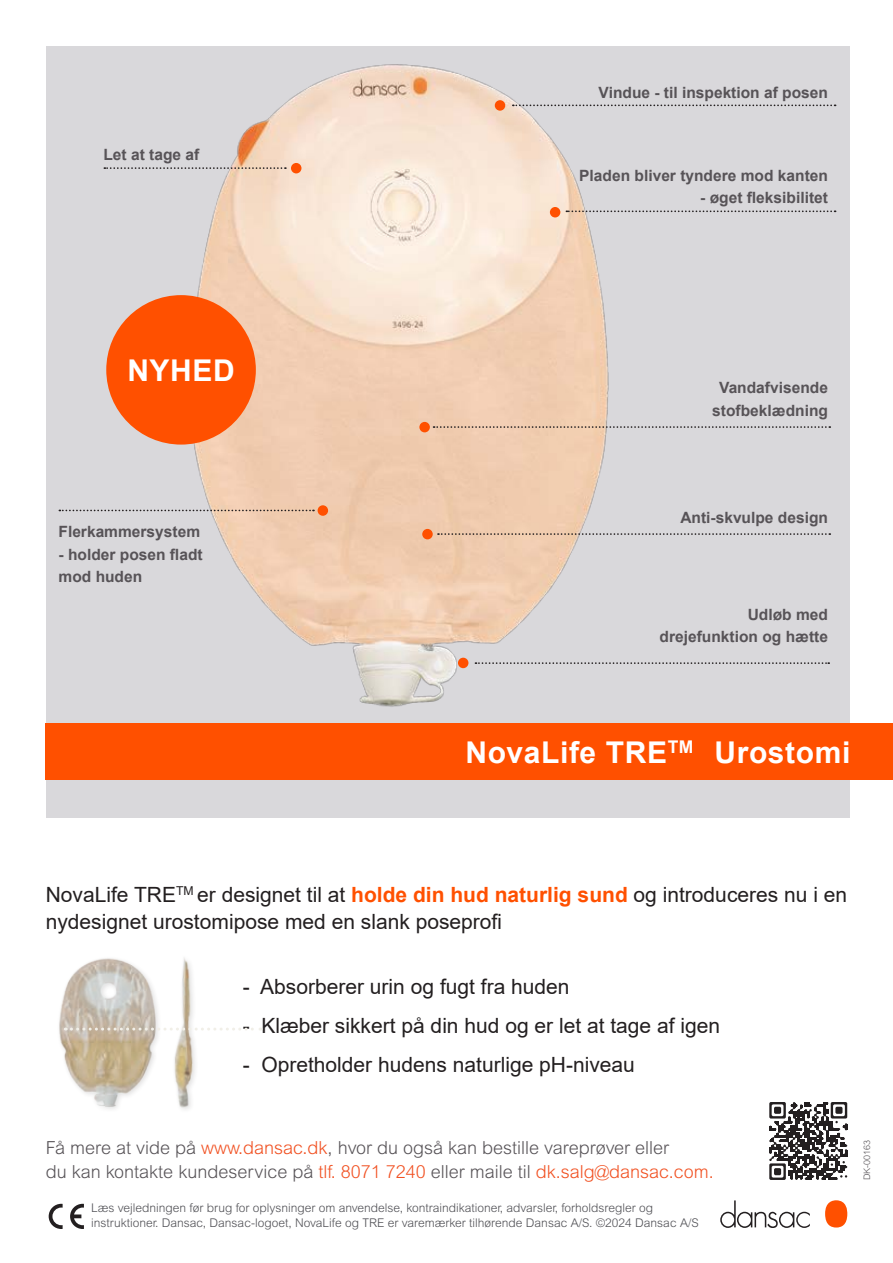
<style>
.page{position:relative;width:893px;height:1263px;background:#fff}
.page>*{position:absolute;margin:0;border:0;box-sizing:border-box;transform-origin:0 0}
.t1{font:700 30px "Arial";letter-spacing:.02em;color:#fff}
.t2{font:21px/27px "Arial";color:#231f20}
.t3{font:300 18px/24px "Arial MT Std";color:#575357}
.t4{font:700 15.6px/22.5px "Arial";color:#575357;text-align:right}
.t5{font:300 12px/14.4px "Arial MT Std";color:#4f4f54}
.t6{font:300 9px "Arial MT Std";color:#575357}
.s1{font-weight:700;color:#ff5000}
.s2{color:#f15122}
</style>
<div class="page">
<div style="left:46px;top:46px;width:804px;height:771px;background:#d9d8db"></div>
<div style="left:46px;top:724px;width:847px;height:56px;background:#ff5000"></div>
<svg style="left:720px;top:1200px;width:90px;height:28px"></svg>
<div style="left:825px;top:1200px;width:22px;height:27px;background:#ff5000;border-radius:50%"></div>
<svg style="left:769px;top:1102px;width:78px;height:78px"></svg>
<svg style="left:70px;top:1204px;width:14px;height:25px"></svg>
<svg style="left:49px;top:1204px;width:14px;height:25px"></svg>
<img style="left:59px;top:958px;width:87px;height:151px">
<img style="left:146px;top:958px;width:69px;height:152px">
<img style="left:179px;top:64px;width:455px;height:643px">
<svg style="left:438px;top:533px;width:392px;height:2px"></svg>
<div style="left:550px;top:207px;width:10px;height:10px;background:#ff5000;border-radius:50%"></div>
<div style="left:291px;top:163px;width:10px;height:10px;background:#ff5000;border-radius:50%"></div>
<svg style="left:104px;top:167px;width:182px;height:2px"></svg>
<div style="left:458px;top:658px;width:10px;height:10px;background:#ff5000;border-radius:50%"></div>
<svg style="left:475px;top:662px;width:354px;height:2px"></svg>
<div style="left:422px;top:529px;width:11px;height:10px;background:#ff5000;border-radius:50%"></div>
<div style="left:318px;top:505px;width:10px;height:11px;background:#ff5000;border-radius:50%"></div>
<svg style="left:59px;top:510px;width:255px;height:1px"></svg>
<div style="left:419px;top:422px;width:11px;height:10px;background:#ff5000;border-radius:50%"></div>
<svg style="left:434px;top:426px;width:396px;height:2px"></svg>
<div style="left:495px;top:100px;width:10px;height:11px;background:#ff5000;border-radius:50%"></div>
<svg style="left:513px;top:105px;width:323px;height:1px"></svg>
<svg style="left:566px;top:210px;width:270px;height:2px"></svg>
<div style="left:106px;top:295px;width:150px;height:150px;background:#ff5000;border-radius:50%"></div>
<svg style="left:65px;top:1027px;width:196px;height:3px"></svg>
<p class="t4" style="left:103px;top:143px;width:97px">Let at tage af</p>
<p class="t4" style="left:599px;top:81px;width:231px">Vindue - til inspektion af posen</p>
<p class="t4" style="left:579px;top:164px;width:250px">Pladen bliver tyndere mod kanten</p>
<p class="t4" style="left:700px;top:187px;width:129px">- øget fleksibilitet</p>
<p class="t1" style="left:127px;top:349px;width:109px">NYHED</p>
<p class="t4" style="left:59px;top:520px;width:143px">Flerkammersystem</p>
<p class="t4" style="left:59px;top:543px;width:146px;text-align:left">- holder posen fladt mod huden</p>
<p class="t4" style="left:712px;top:377px;width:117px;text-align:center">Vandafvisende stofbeklædning</p>
<p class="t4" style="left:680px;top:507px;width:149px">Anti-skvulpe design</p>
<p class="t4" style="left:660px;top:603px;width:170px">Udløb med drejefunktion og hætte</p>
<p class="t1" style="left:465px;top:731px;width:386px">NovaLife TRE<sup>TM</sup> Urostomi</p>
<p class="t2" style="left:46px;top:881px;width:803px">NovaLife TRE<sup>TM</sup> er designet til at <span class="s1">holde din hud naturlig sund</span> og introduceres nu i en nydesignet urostomipose med en slank poseprofi</p>
<p class="t2" style="left:243px;top:972px;width:328px">- Absorberer urin og fugt fra huden</p>
<p class="t2" style="left:243px;top:1011px;width:479px">- Klæber sikkert på din hud og er let at tage af igen</p>
<p class="t2" style="left:243px;top:1050px;width:394px">- Opretholder hudens naturlige pH-niveau</p>
<p class="t3" style="left:46px;top:1136px;width:669px">Få mere at vide på <span class="s2">www.dansac.dk</span>, hvor du også kan bestille vareprøver eller<br>du kan kontakte kundeservice på <span class="s2">tlf. 8071 7240</span> eller maile til <span class="s2">dk.salg@dansac.com.</span></p>
<p class="t5" style="left:91px;top:1201px;width:609px">Læs vejledningen før brug for oplysninger om anvendelse, kontraindikationer, advarsler, forholdsregler og instruktioner. Dansac, Dansac-logoet, NovaLife og TRE er varemærker tilhørende Dansac A/S. ©2024 Dansac A/S</p>
<p class="t6" style="left:862px;top:1180px;width:42px;rotate:-90deg">DK-00163</p>
</div>
